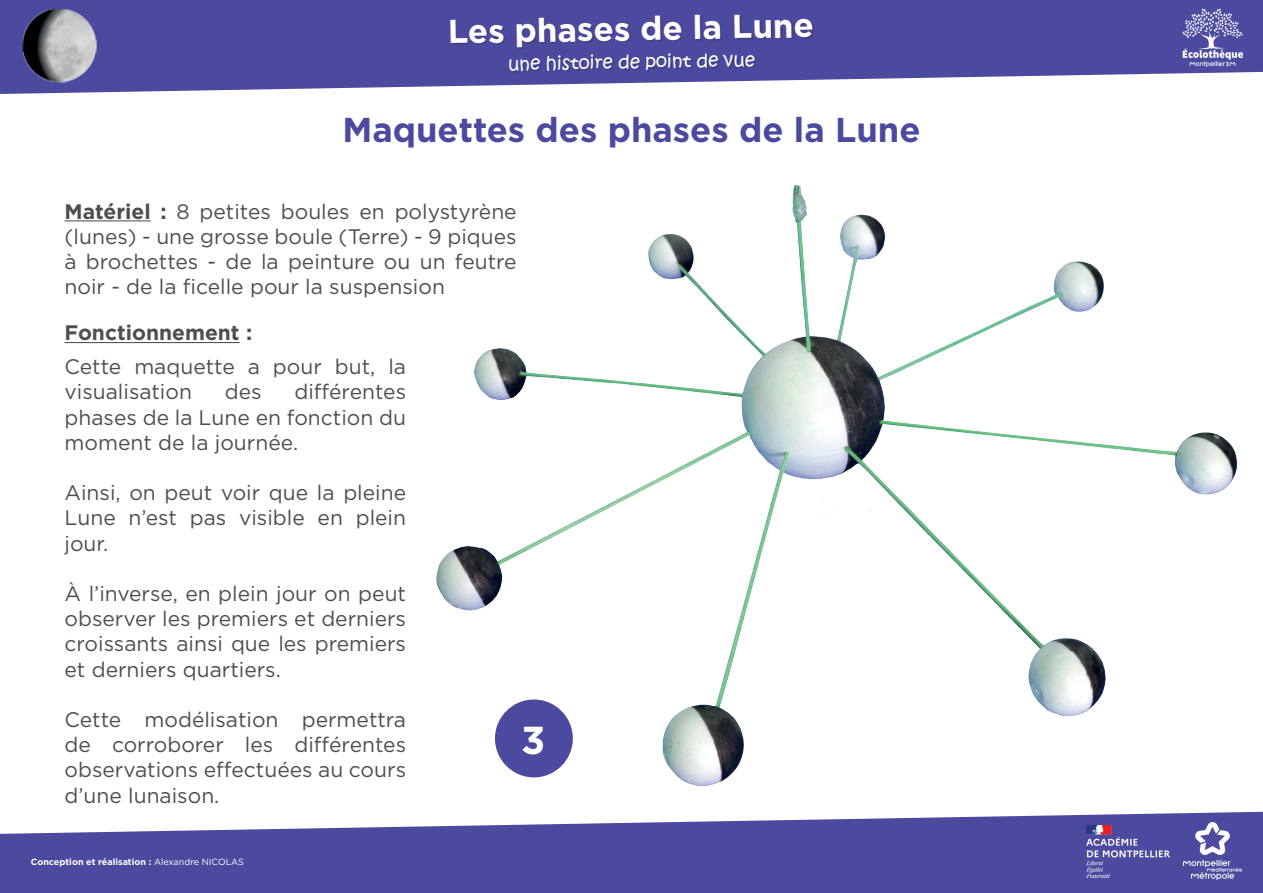
<style>
.page{position:relative;width:1263px;height:893px;background:#fff}
.page>*{position:absolute;margin:0;border:0;box-sizing:border-box;transform-origin:0 0}
.t1{font:700 39px "Gotham";color:#fff}
.t2{font:700 34.5px "Gotham";color:#4b4a9f}
.t3{font:700 33px "Gotham";color:#fff}
.t4{font:21px/25.2px "Gotham";color:#4e4e50;text-align:justify}
.t5{font:700 21px "Gotham";color:#4e4e50}
.t6{font:18px "Kristen ITC";color:#fff}
.t7{font:700 9px "Gotham";color:#fff}
.s1{font-weight:700}
.s2{font-weight:400}
</style>
<div class="page">
<svg style="left:0;top:0;width:1263px;height:94px;fill:#4b4a9f"></svg>
<img style="left:1183px;top:8px;width:60px;height:58px">
<img style="left:21px;top:8px;width:77px;height:76px">
<svg style="left:0;top:811px;width:1263px;height:82px;fill:#4b4a9f"></svg>
<img style="left:1086px;top:826px;width:83px;height:51px">
<img style="left:1184px;top:822px;width:58px;height:58px">
<div style="left:451px;top:16px;width:364px;height:57px;background:#231f20;opacity:.24"></div>
<img style="left:436px;top:165px;width:801px;height:622px">
<hr style="left:65px;top:220px;width:86px;height:1px;background:#4e4e50">
<div style="left:495px;top:699px;width:78px;height:78px;background:#4b4a9f;border-radius:50%"></div>
<hr style="left:65px;top:342px;width:175px;height:1px;background:#4e4e50">
<h3 class="t3" style="left:447px;top:10px;width:368px;rotate:-1deg">Les phases de la Lune</h3>
<p class="t6" style="left:508px;top:52px;width:249px;rotate:-1deg">une histoire de point de vue</p>
<h2 class="t2" style="left:342px;top:107px;width:580px">Maquettes des phases de la Lune</h2>
<p class="t4" style="left:65px;top:198px;width:454px"><span class="s1">Matériel :</span> 8 petites boules en polystyrène (lunes) - une grosse boule (Terre) - 9 piques à brochettes - de la peinture ou un feutre noir - de la ficelle pour la suspension</p>
<p class="t5" style="left:65px;top:319px;width:189px">Fonctionnement :</p>
<p class="t4" style="left:65px;top:354px;width:343px">Cette maquette a pour but, la visualisation</p>
<p class="t4" style="left:65px;top:379px;width:343px;text-indent:230px">différentes phases de la Lune en fonction du moment de la journée.</p>
<p class="t4" style="left:65px;top:480px;width:343px">Ainsi, on peut voir que la pleine Lune n’est pas visible en plein jour.</p>
<p class="t4" style="left:65px;top:580px;width:343px">À l’inverse, en plein jour on peut observer les premiers et derniers croissants ainsi que les premiers et derniers quartiers.</p>
<p class="t4" style="left:65px;top:706px;width:343px">Cette modélisation permettra de corroborer les différentes observations effectuées au cours d’une lunaison.</p>
<p class="t4" style="left:225px;top:379px;width:38px">des</p>
<p class="t7" style="left:31px;top:856px;width:215px">Conception et réalisation : <span class="s2">Alexandre NICOLAS</span></p>
<h1 class="t1" style="left:521px;top:714px;width:26px">3</h1>
</div>
